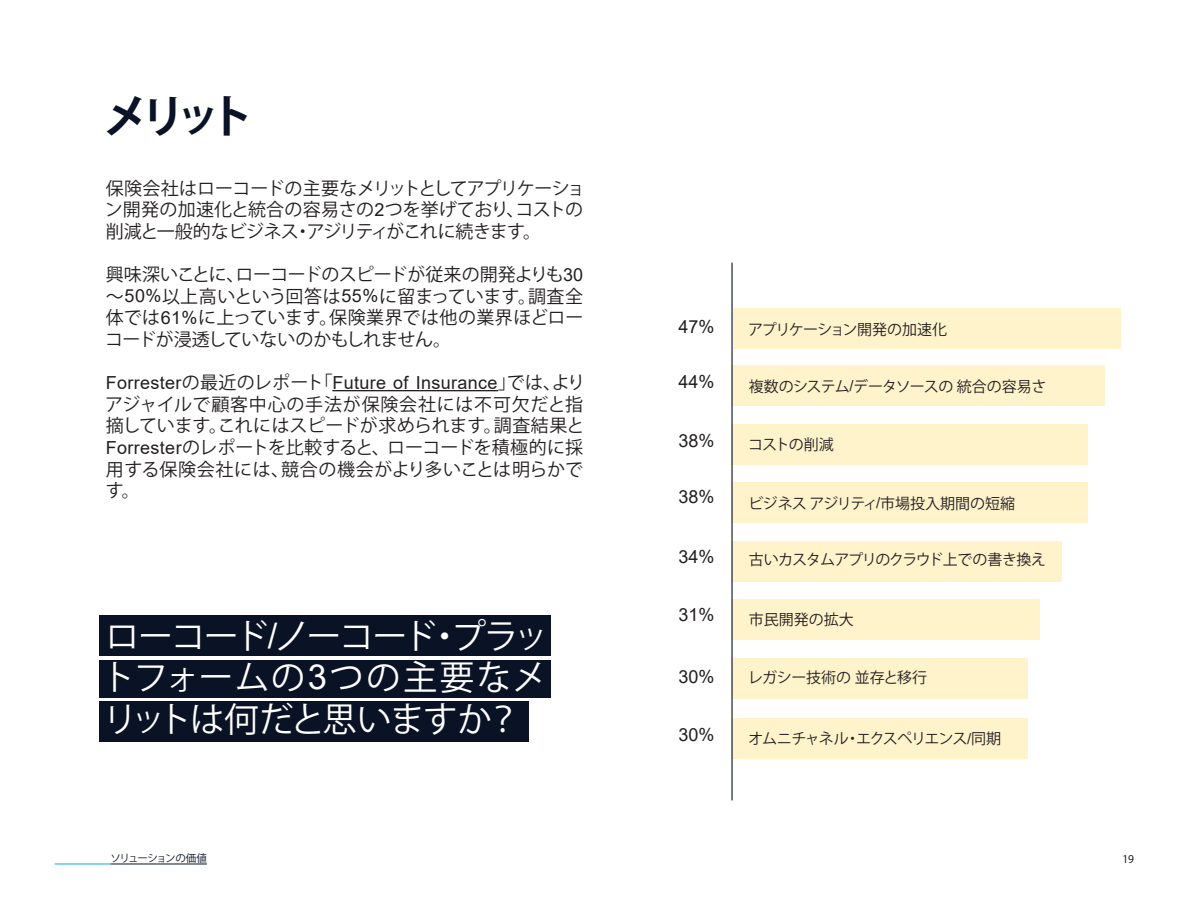
<style>
.page{position:relative;width:1188px;height:918px;background:#fff}
.page>*{position:absolute;margin:0;border:0;box-sizing:border-box;transform-origin:0 0}
.t1{font:700 45px "Koz Go Pro";color:#0a1325}
.t2{font:34.5px/41.4px "Koz Go Pro";letter-spacing:-.04em;color:#fff;text-align:justify}
.t3{font:18px/21.6px "Koz Go Pro";letter-spacing:-.01em;color:#231f20;text-align:justify}
.t4{font:18px "Arial";color:#231f20}
.t5{font:15px "Koz Go Pro";letter-spacing:-.03em;color:#231f20}
.t6{font:15px "Koz Go Pro";color:#231f20}
.t7{font:15px "Koz Go Pro";letter-spacing:-.055em;color:#231f20}
.t8{font:15px "Koz Go Pro";letter-spacing:-.08em;color:#231f20}
.t9{font:10.5px "Koz Go Pro";letter-spacing:-.09em;color:#0a1325}
.t10{font:10.5px "Koz Go Pro";color:#040503}
.s1{font-family:"Arial"}
</style>
<div class="page">
<hr style="left:55px;top:864px;width:55px;height:1px;background:#0cabf9">
<hr style="left:110px;top:864px;width:97px;height:1px;background:#0a1325">
<hr style="left:332px;top:390px;width:166px;height:1px;background:#231f20">
<div style="left:99px;top:615px;width:452px;height:41px;background:#0a1325"></div>
<div style="left:99px;top:660px;width:452px;height:37px;background:#0a1325"></div>
<div style="left:99px;top:701px;width:430px;height:41px;background:#0a1325"></div>
<div style="left:733px;top:308px;width:387px;height:41px;background:#fff3cc"></div>
<div style="left:731px;top:366px;width:374px;height:40px;background:#fff3cc"></div>
<div style="left:731px;top:424px;width:357px;height:41px;background:#fff3cc"></div>
<div style="left:731px;top:483px;width:357px;height:40px;background:#fff3cc"></div>
<div style="left:731px;top:541px;width:331px;height:41px;background:#fff3cc"></div>
<div style="left:731px;top:599px;width:309px;height:41px;background:#fff3cc"></div>
<div style="left:731px;top:659px;width:297px;height:40px;background:#fff3cc"></div>
<div style="left:731px;top:718px;width:297px;height:41px;background:#fff3cc"></div>
<hr style="left:731px;top:263px;width:2px;height:537px;background:#0a1325">
<p class="t1" style="left:103px;top:88px;width:152px">メリット</p>
<p class="t3" style="left:105px;top:178px;width:482px">保険会社はローコードの主要なメリットとしてアプリケーション開発の加速化と統合の容易さの<span class="s1">2</span>つを挙げており、コストの削減と一般的なビジネス・アジリティがこれに続きます。</p>
<p class="t3" style="left:105px;top:264px;width:480px">興味深いことに、ローコードのスピードが従来の開発よりも<span class="s1">30</span>～<span class="s1">50%</span>以上高いという回答は<span class="s1">55%</span>に留まっています。調査全体では<span class="s1">61%</span>に上っています。保険業界では他の業界ほどローコードが浸透していないのかもしれません。</p>
<p class="t3" style="left:105px;top:372px;width:482px"><span class="s1">Forrester</span>の最近のレポート「<span class="s1">Future of Insurance</span>」では、よりアジャイルで顧客中心の手法が保険会社には不可欠だと指摘しています。これにはスピードが求められます。調査結果と<span class="s1">Forrester</span>のレポートを比較すると、ローコードを積極的に採用する保険会社には、競合の機会がより多いことは明らかです。</p>
<p class="t2" style="left:101px;top:616px;width:449px">ローコード<span class="s1">/</span>ノーコード・プラットフォームの<span class="s1">3</span>つの主要なメリットは何だと思いますか？</p>
<p class="t4" style="left:679px;top:315px;width:38px">47%</p>
<p class="t5" style="left:748px;top:320px;width:201px">アプリケーション開発の加速化</p>
<p class="t4" style="left:679px;top:370px;width:38px">44%</p>
<p class="t5" style="left:749px;top:377px;width:299px">複数のシステム<span class="s1">/</span>データソースの 統合の容易さ</p>
<p class="t4" style="left:679px;top:428px;width:38px">38%</p>
<p class="t5" style="left:748px;top:435px;width:87px">コストの削減</p>
<p class="t4" style="left:679px;top:484px;width:38px">38%</p>
<p class="t6" style="left:749px;top:494px;width:268px">ビジネス アジリティ<span class="s1">/</span>市場投入期間の短縮</p>
<p class="t4" style="left:679px;top:545px;width:38px">34%</p>
<p class="t7" style="left:749px;top:550px;width:299px">古いカスタムアプリのクラウド上での書き換え</p>
<p class="t4" style="left:679px;top:603px;width:38px">31%</p>
<p class="t6" style="left:749px;top:610px;width:107px">市民開発の拡大</p>
<p class="t4" style="left:679px;top:664px;width:38px">30%</p>
<p class="t5" style="left:748px;top:667px;width:181px">レガシー技術の 並存と移行</p>
<p class="t4" style="left:679px;top:722px;width:38px">30%</p>
<p class="t8" style="left:748px;top:729px;width:254px">オムニチャネル・エクスペリエンス<span class="s1">/</span>同期</p>
<p class="t9" style="left:110px;top:852px;width:98px">ソリューションの価値</p>
<p class="t10" style="left:1122px;top:852px;width:13px">19</p>
</div>
